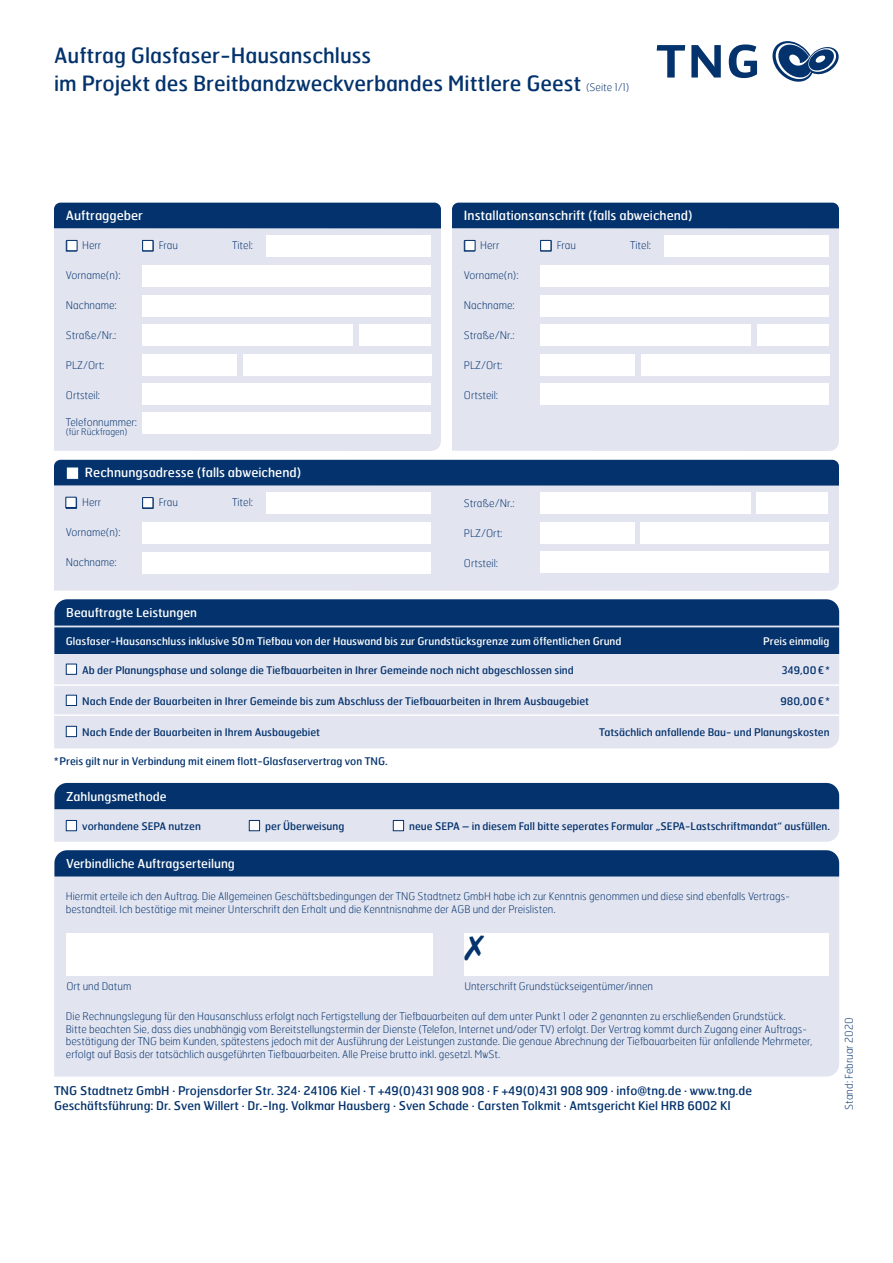
<style>
.page{position:relative;width:893px;height:1263px;background:#fff}
.page>*{position:absolute;margin:0;border:0;box-sizing:border-box;transform-origin:0 0}
.t1{font:21px/28.5px "Hermes";color:#03326c}
.t2{font:12.75px "Hermes";color:#fff}
.t3{font:12.3px "Hermes";color:#fff}
.t4{font:12px "Hermes";color:#03326c}
.t5{font:100 10.5px/12.6px "Hermes";color:#03326c}
.t6{font:10.5px "Hermes";color:#03326c}
.t7{font:10.5px "Hermes";color:#fff}
.t8{font:100 9px "Hermes";color:#03326c}
.s1{font-weight:100;font-size:10.5px}
</style>
<div class="page">
<svg style="left:772px;top:41px;width:67px;height:41px"></svg>
<svg style="left:657px;top:45px;width:28px;height:33px"></svg>
<svg style="left:691px;top:45px;width:30px;height:33px"></svg>
<svg style="left:729px;top:44px;width:28px;height:34px"></svg>
<div style="left:54px;top:228px;width:387px;height:223px;background:#e2e4f0"></div>
<div style="left:54px;top:203px;width:387px;height:25px;background:#03326c"></div>
<div style="left:267px;top:235px;width:164px;height:21px;background:#fff"></div>
<div style="left:142px;top:265px;width:289px;height:21px;background:#fff"></div>
<div style="left:142px;top:295px;width:289px;height:21px;background:#fff"></div>
<div style="left:142px;top:324px;width:210px;height:21px;background:#fff"></div>
<div style="left:359px;top:324px;width:72px;height:21px;background:#fff"></div>
<div style="left:142px;top:354px;width:95px;height:21px;background:#fff"></div>
<div style="left:243px;top:354px;width:188px;height:21px;background:#fff"></div>
<div style="left:142px;top:383px;width:289px;height:21px;background:#fff"></div>
<div style="left:142px;top:413px;width:289px;height:21px;background:#fff"></div>
<svg style="left:66px;top:240px;width:12px;height:12px"></svg>
<svg style="left:142px;top:240px;width:12px;height:12px"></svg>
<div style="left:452px;top:228px;width:387px;height:223px;background:#e2e4f0"></div>
<div style="left:452px;top:203px;width:387px;height:25px;background:#03326c"></div>
<div style="left:665px;top:235px;width:164px;height:21px;background:#fff"></div>
<div style="left:540px;top:265px;width:289px;height:21px;background:#fff"></div>
<div style="left:540px;top:295px;width:289px;height:21px;background:#fff"></div>
<div style="left:540px;top:324px;width:210px;height:21px;background:#fff"></div>
<div style="left:757px;top:324px;width:71px;height:21px;background:#fff"></div>
<div style="left:540px;top:354px;width:94px;height:21px;background:#fff"></div>
<div style="left:641px;top:354px;width:188px;height:21px;background:#fff"></div>
<div style="left:540px;top:383px;width:289px;height:21px;background:#fff"></div>
<svg style="left:464px;top:240px;width:12px;height:12px"></svg>
<svg style="left:540px;top:240px;width:12px;height:12px"></svg>
<div style="left:54px;top:809px;width:785px;height:33px;background:#e2e4f0"></div>
<div style="left:54px;top:783px;width:785px;height:26px;background:#03326c"></div>
<svg style="left:66px;top:820px;width:11px;height:11px"></svg>
<svg style="left:249px;top:820px;width:11px;height:11px"></svg>
<svg style="left:393px;top:820px;width:11px;height:11px"></svg>
<div style="left:54px;top:486px;width:785px;height:105px;background:#e2e4f0"></div>
<div style="left:54px;top:460px;width:785px;height:26px;background:#03326c"></div>
<div style="left:267px;top:492px;width:164px;height:21px;background:#fff"></div>
<div style="left:142px;top:522px;width:289px;height:21px;background:#fff"></div>
<div style="left:142px;top:552px;width:289px;height:21px;background:#fff"></div>
<div style="left:540px;top:492px;width:210px;height:21px;background:#fff"></div>
<div style="left:757px;top:492px;width:71px;height:21px;background:#fff"></div>
<div style="left:540px;top:522px;width:94px;height:21px;background:#fff"></div>
<div style="left:641px;top:522px;width:188px;height:21px;background:#fff"></div>
<div style="left:540px;top:551px;width:289px;height:21px;background:#fff"></div>
<svg style="left:142px;top:497px;width:12px;height:12px"></svg>
<svg style="left:65px;top:496px;width:12px;height:13px"></svg>
<div style="left:54px;top:876px;width:785px;height:200px;background:#e2e4f0"></div>
<div style="left:54px;top:850px;width:785px;height:26px;background:#03326c"></div>
<div style="left:66px;top:933px;width:366px;height:42px;background:#fff"></div>
<div style="left:464px;top:933px;width:365px;height:42px;background:#fff"></div>
<div style="left:54px;top:625px;width:785px;height:123px;background:#e2e4f0"></div>
<hr style="left:54px;top:684px;width:785px;height:2px;background:#fff">
<hr style="left:54px;top:714px;width:785px;height:2px;background:#fff">
<div style="left:54px;top:599px;width:785px;height:26px;background:#03326c"></div>
<div style="left:54px;top:627px;width:785px;height:27px;background:#03326c;border:2px solid #03326c"></div>
<svg style="left:66px;top:663px;width:11px;height:12px"></svg>
<svg style="left:66px;top:694px;width:11px;height:12px"></svg>
<svg style="left:66px;top:725px;width:11px;height:12px"></svg>
<p class="t1" style="left:54px;top:40px;width:577px">Auftrag Glasfaser-Hausanschluss<br>im Projekt des Breitbandzweckverbandes Mittlere Geest <span class="s1">(Seite 1/1)</span></p>
<p class="t2" style="left:66px;top:207px;width:79px">Auftraggeber</p>
<p class="t5" style="left:82px;top:239px;width:21px">Herr</p>
<p class="t5" style="left:159px;top:239px;width:21px">Frau</p>
<p class="t5" style="left:232px;top:239px;width:22px">Titel:</p>
<p class="t5" style="left:66px;top:269px;width:56px">Vorname(n):</p>
<p class="t5" style="left:66px;top:299px;width:52px">Nachname:</p>
<p class="t5" style="left:66px;top:329px;width:52px">Straße/Nr.:</p>
<p class="t5" style="left:66px;top:359px;width:40px">PLZ/Ort:</p>
<p class="t5" style="left:66px;top:389px;width:36px">Ortsteil:</p>
<p class="t5" style="left:66px;top:416px;width:73px">Telefonnummer:</p>
<p class="t8" style="left:66px;top:426px;width:63px">(für Rückfragen)</p>
<p class="t2" style="left:85px;top:464px;width:218px">Rechnungsadresse (falls abweichend)</p>
<p class="t5" style="left:82px;top:496px;width:21px">Herr</p>
<p class="t5" style="left:159px;top:496px;width:21px">Frau</p>
<p class="t5" style="left:232px;top:496px;width:22px">Titel:</p>
<p class="t5" style="left:66px;top:526px;width:56px">Vorname(n):</p>
<p class="t5" style="left:66px;top:556px;width:52px">Nachname:</p>
<p class="t2" style="left:464px;top:207px;width:230px">Installationsanschrift (falls abweichend)</p>
<p class="t5" style="left:480px;top:239px;width:21px">Herr</p>
<p class="t5" style="left:557px;top:239px;width:21px">Frau</p>
<p class="t5" style="left:630px;top:239px;width:22px">Titel:</p>
<p class="t5" style="left:464px;top:269px;width:56px">Vorname(n):</p>
<p class="t5" style="left:464px;top:299px;width:52px">Nachname:</p>
<p class="t5" style="left:464px;top:329px;width:52px">Straße/Nr.:</p>
<p class="t5" style="left:464px;top:359px;width:40px">PLZ/Ort:</p>
<p class="t5" style="left:464px;top:389px;width:36px">Ortsteil:</p>
<p class="t5" style="left:464px;top:497px;width:52px">Straße/Nr.:</p>
<p class="t5" style="left:464px;top:527px;width:40px">PLZ/Ort:</p>
<p class="t5" style="left:464px;top:557px;width:36px">Ortsteil:</p>
<p class="t3" style="left:66px;top:605px;width:132px">Beauftragte Leistungen</p>
<p class="t7" style="left:66px;top:634px;width:557px">Glasfaser-Hausanschluss inklusive 50m Tiefbau von der Hauswand bis zur Grundstücksgrenze zum öffentlichen Grund</p>
<p class="t7" style="left:763px;top:634px;width:68px">Preis einmalig</p>
<p class="t6" style="left:82px;top:663px;width:493px">Ab der Planungsphase und solange die Tiefbauarbeiten in Ihrer Gemeinde noch nicht abgeschlossen sind</p>
<p class="t6" style="left:782px;top:663px;width:49px">349,00€*</p>
<p class="t6" style="left:82px;top:694px;width:508px">Nach Ende der Bauarbeiten in Ihrer Gemeinde bis zum Abschluss der Tiefbauarbeiten in Ihrem Ausbaugebiet</p>
<p class="t6" style="left:780px;top:694px;width:51px">980,00€*</p>
<p class="t6" style="left:82px;top:726px;width:239px">Nach Ende der Bauarbeiten in Ihrem Ausbaugebiet</p>
<p class="t6" style="left:599px;top:726px;width:232px">Tatsächlich anfallende Bau- und Planungskosten</p>
<p class="t6" style="left:54px;top:755px;width:335px">* Preis gilt nur in Verbindung mit einem flott-Glasfaservertrag von TNG.</p>
<p class="t3" style="left:66px;top:789px;width:102px">Zahlungsmethode</p>
<p class="t6" style="left:82px;top:820px;width:120px">vorhandene SEPA nutzen</p>
<p class="t6" style="left:265px;top:820px;width:81px">per Überweisung</p>
<p class="t6" style="left:409px;top:820px;width:422px">neue SEPA – in diesem Fall bitte seperates Formular „SEPA-Lastschriftmandat“ ausfüllen.</p>
<p class="t3" style="left:66px;top:856px;width:170px">Verbindliche Auftragserteilung</p>
<p class="t5" style="left:66px;top:890px;width:726px">Hiermit erteile ich den Auftrag. Die Allgemeinen Geschäftsbedingungen der TNG Stadtnetz GmbH habe ich zur Kenntnis genommen und diese sind ebenfalls Vertrags&shy;bestandteil. Ich bestätige mit meiner Unterschrift den Erhalt und die Kenntnisnahme der AGB und der Preislisten.</p>
<p class="t5" style="left:66px;top:979px;width:67px">Ort und Datum</p>
<p class="t5" style="left:464px;top:979px;width:190px">Unterschrift Grundstückseigentümer/innen</p>
<p class="t5" style="left:66px;top:1009px;width:748px">Die Rechnungslegung für den Hausanschluss erfolgt nach Fertigstellung der Tiefbauarbeiten auf dem unter Punkt 1 oder 2 genannten zu erschließenden Grundstück.<br>Bitte beachten Sie, dass dies unabhängig vom Bereitstellungstermin der Dienste (Telefon, Internet und/oder TV) erfolgt. Der Vertrag kommt durch Zugang einer Auftrags&shy;bestätigung der TNG beim Kunden, spätestens jedoch mit der Ausführung der Leistungen zustande. Die genaue Abrechnung der Tiefbauarbeiten für anfallende Mehrmeter, erfolgt auf Basis der tatsächlich ausgeführten Tiefbauarbeiten. Alle Preise brutto inkl. gesetzl. MwSt.</p>
<p class="t4" style="left:54px;top:1083px;width:699px">TNG Stadtnetz GmbH · Projensdorfer Str. 324· 24106 Kiel · T +49(0)431 908 908 · F +49(0)431 908 909 · info@tng.de · www.tng.de</p>
<p class="t4" style="left:54px;top:1098px;width:678px">Geschäftsführung: Dr. Sven Willert · Dr.-Ing. Volkmar Hausberg · Sven Schade · Carsten Tolkmit · Amtsgericht Kiel HRB 6002 KI</p>
<p class="t5" style="left:842px;top:1110px;width:93px;rotate:-90deg">Stand: Februar 2020</p>
</div>
